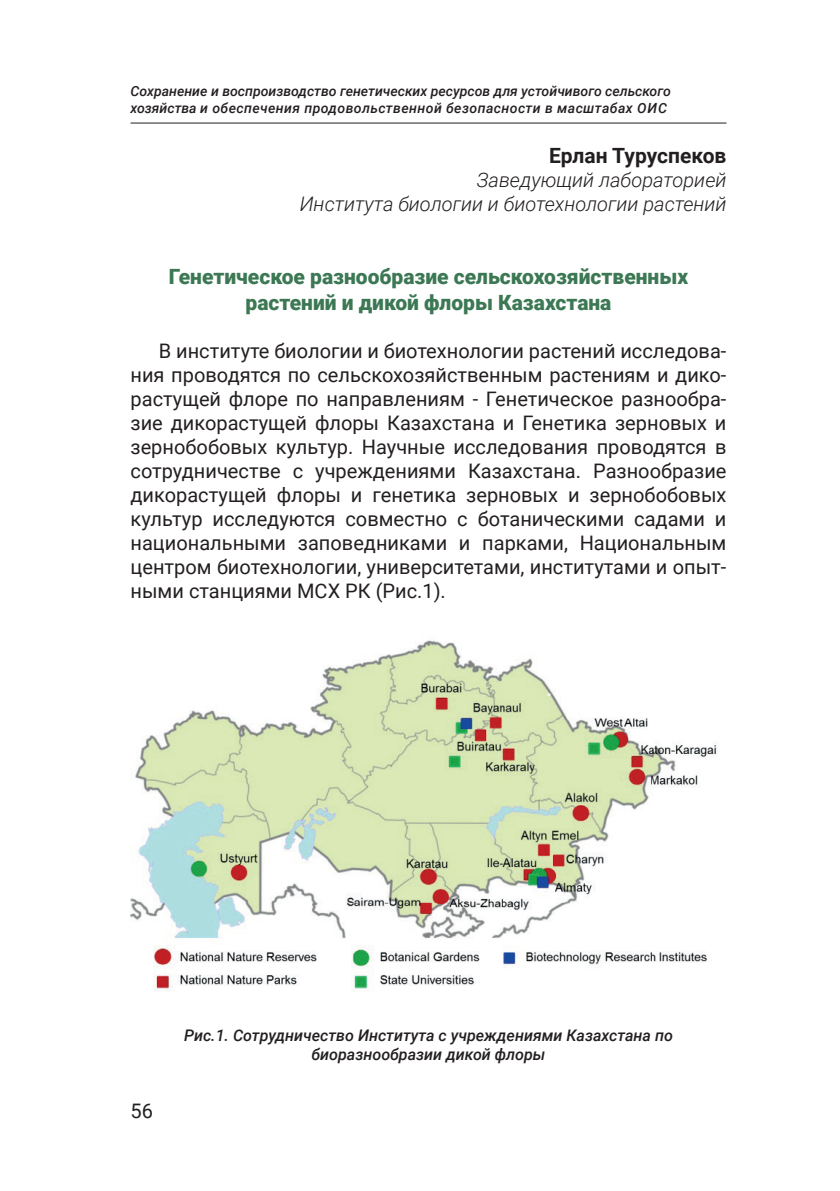
<style>
.page{position:relative;width:840px;height:1191px;background:#fff}
.page>*{position:absolute;margin:0;border:0;box-sizing:border-box;transform-origin:0 0}
.t1{font:900 21px/25.2px "Roboto";color:#3c7854;text-align:center}
.t2{font:700 21px "Roboto";color:#231f20}
.t3{font:20px/24px "Roboto";color:#231f20;text-align:justify}
.t4{font:italic 300 20px/24px "Roboto";color:#231f20;text-align:right}
.t5{font:italic 500 16px/19.2px "Roboto";color:#231f20;text-align:center}
.t6{font:italic 500 14px/16.8px "Roboto";color:#231f20}
</style>
<div class="page">
<hr style="left:130px;top:122px;width:596px;height:1px;background:#231f20">
<img style="left:130px;top:640px;width:587px;height:351px">
<p class="t6" style="left:130px;top:82px;width:541px">Сохранение и воспроизводство генетических ресурсов для устойчивого сельского хозяйства и обеспечения продовольственной безопасности в масштабах ОИС</p>
<p class="t2" style="left:548px;top:141px;width:179px">Ерлан Туруспеков</p>
<p class="t4" style="left:299px;top:167px;width:428px">Заведующий лабораторией<br>Института биологии и биотехнологии растений</p>
<p class="t1" style="left:169px;top:264px;width:520px">Генетическое разнообразие сельскохозяйственных растений и дикой флоры Казахстана</p>
<p class="t3" style="left:130px;top:338px;width:597px;text-indent:28px">В институте биологии и биотехнологии растений исследова&shy;ния проводятся по сельскохозяйственным растениям и дико&shy;растущей флоре по направлениям - Генетическое разнообра&shy;зие дикорастущей флоры Казахстана и Генетика зерновых и зернобобовых культур. Научные исследования проводятся в сотрудничестве с учреждениями Казахстана. Разнообразие дикорастущей флоры и генетика зерновых и зернобобовых культур исследуются совместно с ботаническими садами и национальными заповедниками и парками, Национальным центром биотехнологии, университетами, институтами и опыт&shy;ными станциями МСХ РК (Рис.1).</p>
<p class="t3" style="left:130px;top:1098px;width:24px">56</p>
<p class="t5" style="left:184px;top:1024px;width:490px">Рис.1. Сотрудничество Института с учреждениями Казахстана по биоразнообразии дикой флоры</p>
</div>
